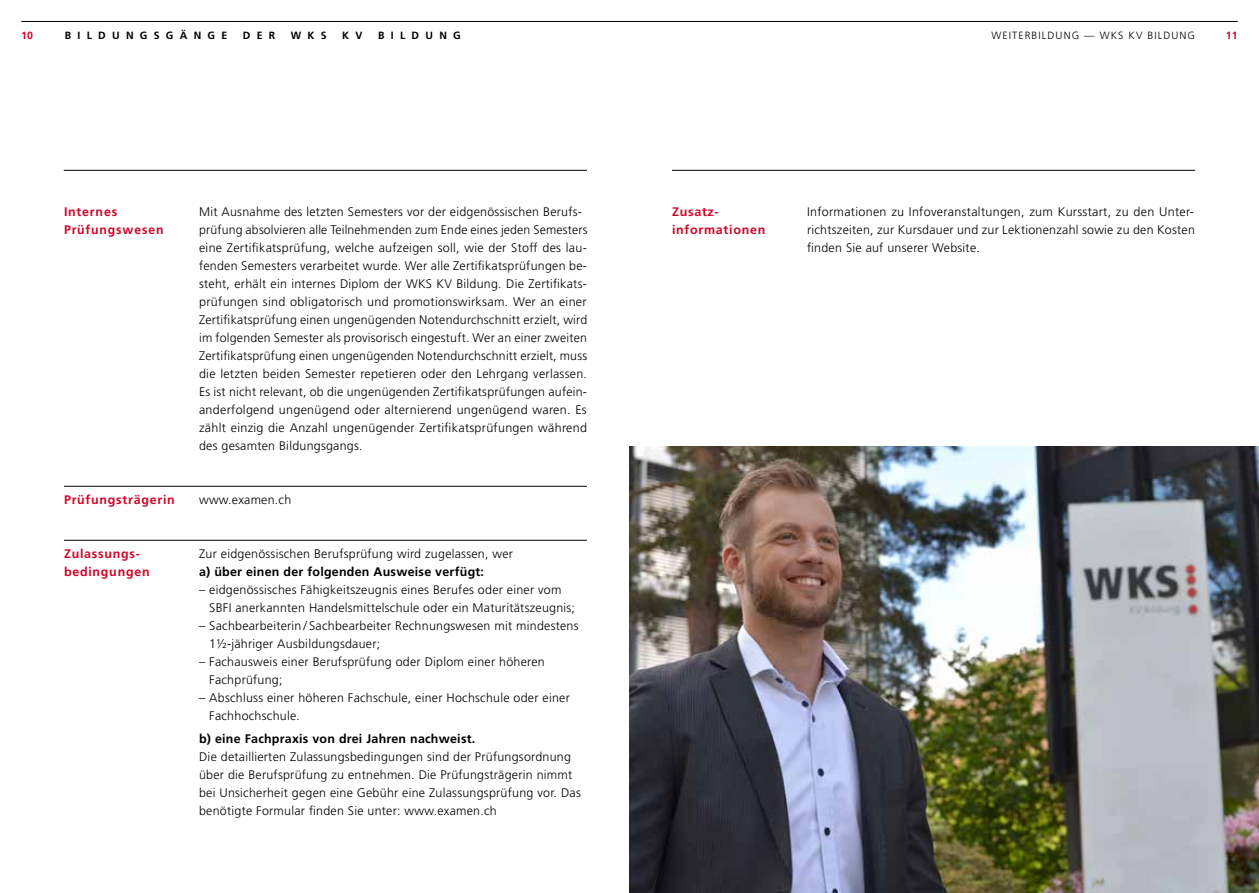
<style>
.page{position:relative;width:1259px;height:893px;background:#fff}
.page>*{position:absolute;margin:0;border:0;box-sizing:border-box;transform-origin:0 0}
.t1{font:300 12.45px/18px "Frutiger LT Std";letter-spacing:.02em;color:#000}
.t2{font:700 12.45px "Frutiger LT Std";letter-spacing:.06em;color:#d20328}
.t3{font:700 12.45px "Frutiger LT Std";letter-spacing:.02em;color:#000}
.t4{font:700 10.5px "Frutiger LT Std";letter-spacing:.6em;color:#000}
.t5{font:300 10.5px "Frutiger LT Std";letter-spacing:.1em;color:#000}
.t6{font:700 10.5px "Frutiger LT Std";color:#d20328}
</style>
<div class="page">
<hr style="left:21px;top:21px;width:1216px;height:1px;background:#000">
<hr style="left:64px;top:486px;width:523px;height:1px;background:#000">
<hr style="left:64px;top:540px;width:523px;height:1px;background:#000">
<hr style="left:64px;top:170px;width:523px;height:1px;background:#000">
<hr style="left:672px;top:170px;width:523px;height:1px;background:#000">
<img style="left:629px;top:446px;width:630px;height:447px">
<p class="t6" style="left:21px;top:30px;width:13px">10</p>
<p class="t4" style="left:65px;top:30px;width:164px">BILDUNGSGÄNGE</p>
<p class="t4" style="left:243px;top:30px;width:34px">DER</p>
<p class="t4" style="left:291px;top:30px;width:37px">WKS</p>
<p class="t4" style="left:342px;top:30px;width:22px">K V</p>
<p class="t4" style="left:378px;top:30px;width:84px">BILDUNG</p>
<p class="t5" style="left:991px;top:30px;width:205px">WEITERBILDUNG — WKS KV BILDUNG</p>
<p class="t6" style="left:1225px;top:30px;width:13px">11</p>
<p class="t2" style="left:64px;top:204px;width:55px">Internes</p>
<p class="t1" style="left:199px;top:203px;width:384px">Mit Ausnahme des letzten Semesters vor der eidgenössischen Berufs-</p>
<p class="t2" style="left:64px;top:222px;width:101px">Prüfungswesen</p>
<p class="t1" style="left:199px;top:221px;width:390px;text-align:justify">prüfung absolvieren alle Teilnehmenden zum Ende eines jeden Semesters eine Zertifikatsprüfung, welche aufzeigen soll, wie der Stoff des lau&shy;fenden Semesters verarbeitet wurde. Wer alle Zertifikatsprüfungen be&shy;steht, erhält ein internes Diplom der WKS KV Bildung. Die Zertifikats&shy;prüfungen sind obligatorisch und promotionswirksam. Wer an einer Zertifikatsprüfung einen ungenügenden Notendurchschnitt erzielt, wird im folgenden Semester als provisorisch eingestuft. Wer an einer zweiten Zertifikatsprüfung einen ungenügenden Notendurchschnitt erzielt, muss die letzten beiden Semester repetieren oder den Lehrgang verlassen.<br>Es ist nicht relevant, ob die ungenügenden Zertifikatsprüfungen aufein&shy;anderfolgend ungenügend oder alternierend ungenügend waren. Es zählt einzig die Anzahl ungenügender Zertifikatsprüfungen während des gesamten Bildungsgangs.</p>
<p class="t2" style="left:64px;top:492px;width:112px">Prüfungsträgerin</p>
<p class="t1" style="left:199px;top:491px;width:94px">www.examen.ch</p>
<p class="t2" style="left:64px;top:546px;width:77px">Zulassungs-</p>
<p class="t1" style="left:199px;top:545px;width:315px">Zur eidgenössischen Berufsprüfung wird zugelassen, wer</p>
<p class="t2" style="left:64px;top:564px;width:87px">bedingungen</p>
<p class="t3" style="left:199px;top:564px;width:286px">a) über einen der folgenden Ausweise verfügt:</p>
<p class="t1" style="left:209px;top:581px;width:367px;text-indent:-10px">– eidgenössisches Fähigkeitszeugnis eines Berufes oder einer vom<br>SBFI anerkannten Handelsmittelschule oder ein Maturitätszeugnis;</p>
<p class="t1" style="left:209px;top:617px;width:371px;text-indent:-10px">– Sachbearbeiterin / Sachbearbeiter Rechnungswesen mit mindestens<br>1½-jähriger Ausbildungsdauer;</p>
<p class="t1" style="left:209px;top:653px;width:337px;text-indent:-10px">– Fachausweis einer Berufsprüfung oder Diplom einer höheren<br>Fachprüfung;</p>
<p class="t1" style="left:209px;top:689px;width:362px;text-indent:-10px">– Abschluss einer höheren Fachschule, einer Hochschule oder einer<br>Fachhochschule.</p>
<p class="t3" style="left:199px;top:731px;width:278px">b) eine Fachpraxis von drei Jahren nachweist.</p>
<p class="t1" style="left:199px;top:747px;width:383px">Die detaillierten Zulassungsbedingungen sind der Prüfungsordnung über die Berufsprüfung zu entnehmen. Die Prüfungsträgerin nimmt bei Unsicherheit gegen eine Gebühr eine Zulassungsprüfung vor. Das benötigte Formular finden Sie unter: www.examen.ch</p>
<p class="t2" style="left:672px;top:204px;width:48px">Zusatz-</p>
<p class="t1" style="left:807px;top:203px;width:388px">Informationen zu Infoveranstaltungen, zum Kursstart, zu den Unter-</p>
<p class="t2" style="left:672px;top:222px;width:95px">informationen</p>
<p class="t1" style="left:807px;top:221px;width:389px">richtszeiten, zur Kursdauer und zur Lektionenzahl sowie zu den Kosten finden Sie auf unserer Website.</p>
</div>
